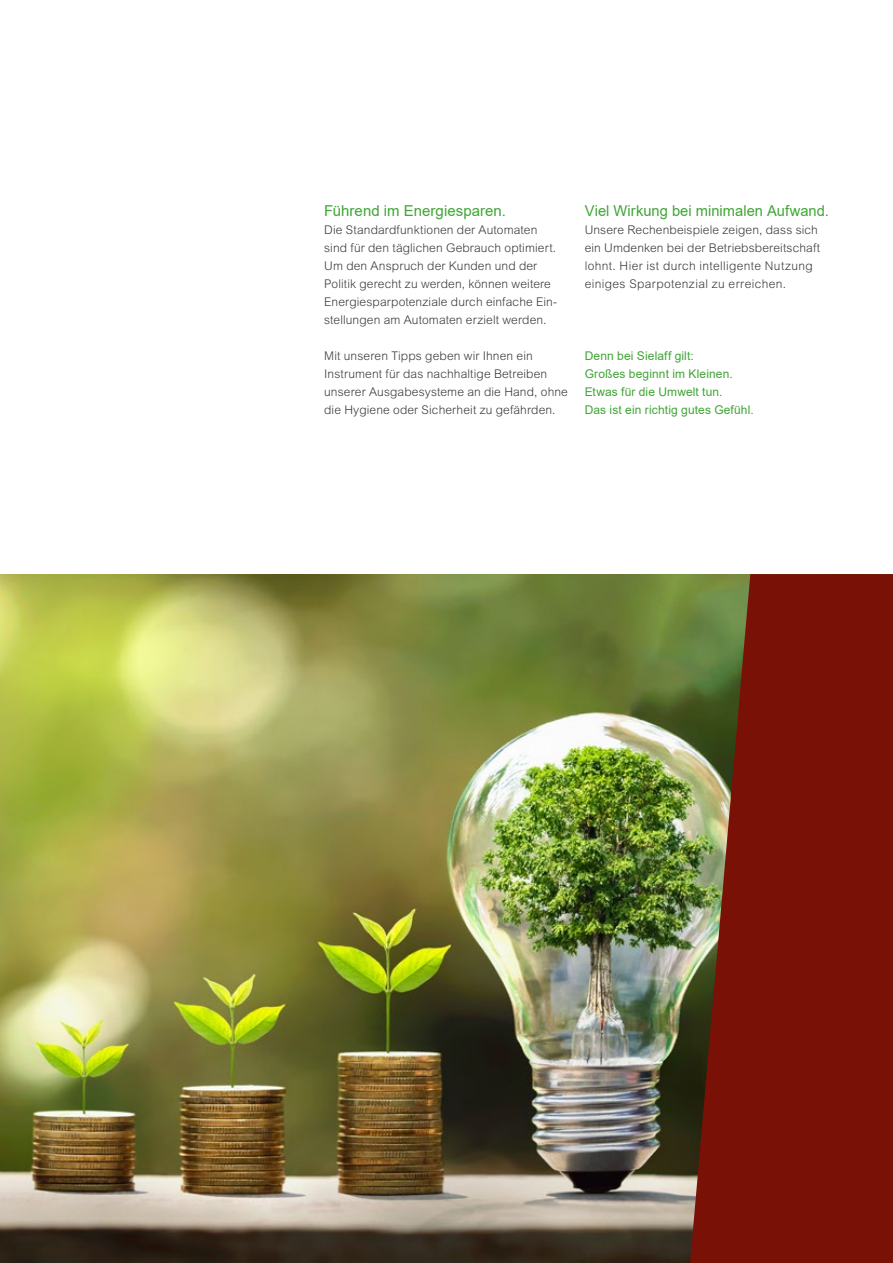
<style>
.page{position:relative;width:893px;height:1263px;background:#fff}
.page>*{position:absolute;margin:0;border:0;box-sizing:border-box;transform-origin:0 0}
.t1{font:15px "Arial";color:#3fa535}
.t2{font:300 12px/18px "Arial MT Pro";letter-spacing:.01em;color:#3c3c3b}
.t3{font:12px/18px "Arial";letter-spacing:.01em;color:#3fa535}
</style>
<div class="page">
<img style="left:0;top:574px;width:690px;height:689px">
<svg style="left:690px;top:574px;width:203px;height:689px;background:#762111"></svg>
<p class="t1" style="left:324px;top:200px;width:183px">Führend im Energiesparen.</p>
<p class="t2" style="left:324px;top:221px;width:235px">Die Standardfunktionen der Automaten sind für den täglichen Gebrauch optimiert.<br>Um den Anspruch der Kunden und der Politik gerecht zu werden, können weitere Energiesparpotenziale durch einfache Ein&shy;stellungen am Automaten erzielt werden.</p>
<p class="t2" style="left:324px;top:347px;width:245px">Mit unseren Tipps geben wir Ihnen ein Instrument für das nachhaltige Betreiben unserer Ausgabesysteme an die Hand, ohne die Hygiene oder Sicherheit zu gefährden.</p>
<p class="t1" style="left:585px;top:200px;width:246px">Viel Wirkung bei minimalen Aufwand.</p>
<p class="t2" style="left:585px;top:221px;width:237px">Unsere Rechenbeispiele zeigen, dass sich ein Umdenken bei der Betriebsbereitschaft lohnt. Hier ist durch intelligente Nutzung einiges Sparpotenzial zu erreichen.</p>
<p class="t3" style="left:585px;top:347px;width:171px">Denn bei Sielaff gilt:<br>Großes beginnt im Kleinen.<br>Etwas für die Umwelt tun.<br>Das ist ein richtig gutes Gefühl.</p>
</div>
